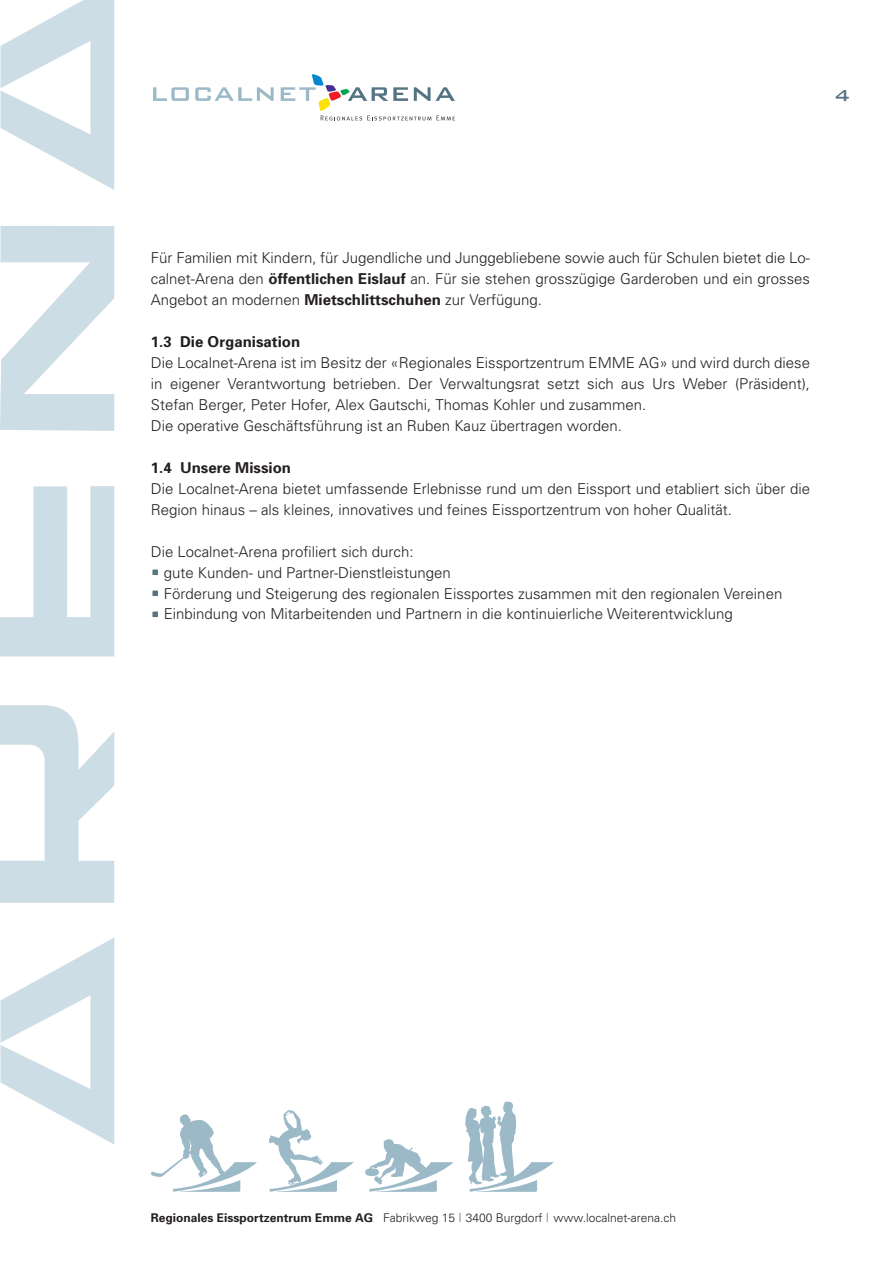
<style>
.page{position:relative;width:893px;height:1263px;background:#fff}
.page>*{position:absolute;margin:0;border:0;box-sizing:border-box;transform-origin:0 0}
.t1{font:500 21px "Bank Gothic BT";color:#557482}
.t2{font:300 15px/21px "Univers";color:#231f20}
.t3{font:700 15px "Univers";color:#231f20}
.t4{font:300 12px "Univers";color:#231f20}
.s1{font-weight:700}
.s2{font-family:"Verdana";font-weight:400;color:#939598}
</style>
<div class="page">
<svg style="left:0;top:226px;width:114px;height:677px"></svg>
<svg style="left:0;top:0;width:114px;height:190px"></svg>
<svg style="left:0;top:938px;width:114px;height:206px"></svg>
<svg style="left:153px;top:87px;width:36px;height:14px"></svg>
<svg style="left:195px;top:87px;width:79px;height:14px"></svg>
<svg style="left:281px;top:74px;width:174px;height:46px"></svg>
<svg style="left:151px;top:1114px;width:106px;height:78px"></svg>
<svg style="left:269px;top:1110px;width:85px;height:82px"></svg>
<svg style="left:365px;top:1139px;width:89px;height:53px"></svg>
<svg style="left:464px;top:1101px;width:90px;height:91px"></svg>
<svg style="left:152px;top:569px;width:6px;height:6px"></svg>
<svg style="left:152px;top:590px;width:6px;height:6px"></svg>
<svg style="left:152px;top:611px;width:6px;height:6px"></svg>
<h1 class="t1" style="left:834px;top:84px;width:18px">4</h1>
<p class="t2" style="left:151px;top:247px;width:661px;text-align:justify">Für Familien mit Kindern, für Jugendliche und Junggebliebene sowie auch für Schulen bietet die Lo&shy;calnet-Arena den <span class="s1">öffentlichen Eislauf</span> an. Für sie stehen grosszügige Garderoben und ein grosses Angebot an modernen <span class="s1">Mietschlittschuhen</span> zur Verfügung.</p>
<p class="t3" style="left:151px;top:332px;width:151px">1.3 Die Organisation</p>
<p class="t2" style="left:151px;top:352px;width:661px">Die Localnet-Arena ist im Besitz der «Regionales Eissportzentrum EMME AG» und wird durch diese in eigener Verantwortung betrieben. Der Verwaltungsrat setzt sich aus Urs Weber (Präsident), Stefan Berger, Peter Hofer, Alex Gautschi, Thomas Kohler und zusammen.<br>Die operative Geschäftsführung ist an Ruben Kauz übertragen worden.</p>
<p class="t3" style="left:151px;top:458px;width:142px">1.4 Unsere Mission</p>
<p class="t2" style="left:151px;top:478px;width:661px">Die Localnet-Arena bietet umfassende Erlebnisse rund um den Eissport und etabliert sich über die<br>Region hinaus – als kleines, innovatives und feines Eissportzentrum von hoher Qualität.</p>
<p class="t2" style="left:164px;top:541px;width:620px;text-indent:-13px">Die Localnet-Arena profiliert sich durch:<br>gute Kunden- und Partner-Dienstleistungen<br>Förderung und Steigerung des regionalen Eissportes zusammen mit den regionalen Vereinen</p>
<p class="t2" style="left:164px;top:602px;width:571px">Einbindung von Mitarbeitenden und Partnern in die kontinuierliche Weiterentwicklung</p>
<p class="t4" style="left:151px;top:1210px;width:527px"><span class="s1">Regionales Eissportzentrum Emme AG</span> Fabrikweg 15 <span class="s2">l</span> 3400 Burgdorf <span class="s2">l</span> www.localnet-arena.ch</p>
</div>
